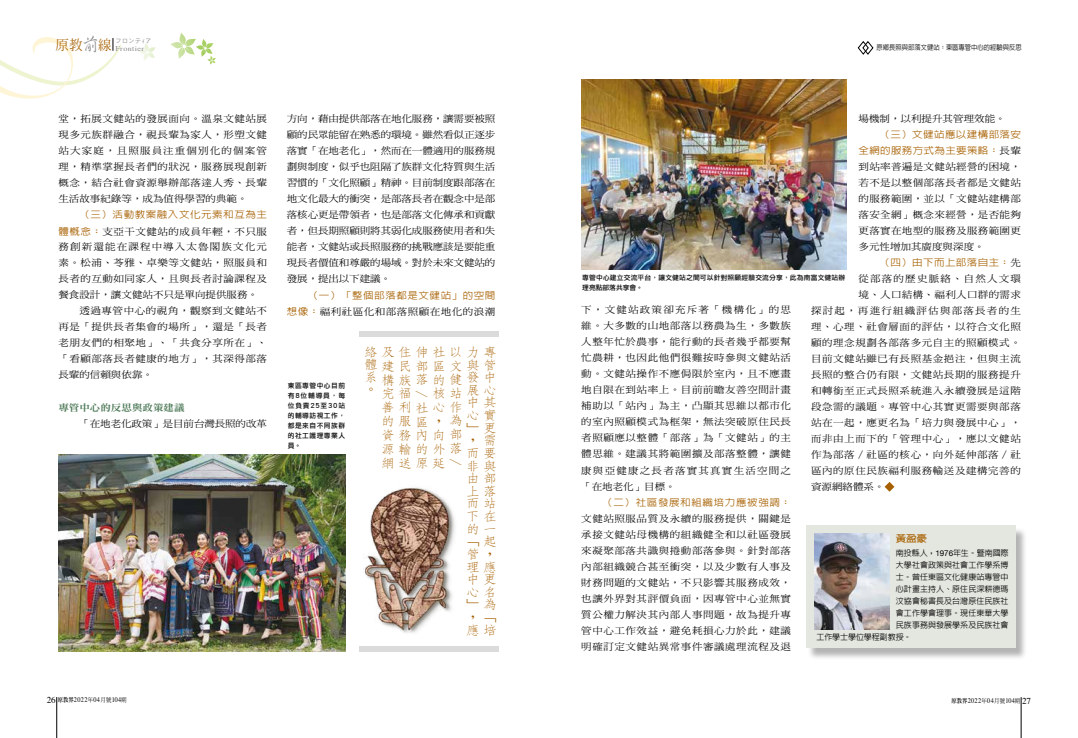
<style>
.page{position:relative;width:1078px;height:738px;background:#fff}
.page>*{position:absolute;margin:0;border:0;box-sizing:border-box;transform-origin:0 0}
.t1{font:300 12.6px/12.6px "AR Fang Song B5 HK";color:#a76000;scale:1.11 1}
.t2{font:9.4px/16px "DF Ming Std W5";letter-spacing:.055em;color:#000;text-align:justify;scale:1.11 1}
.t3{font:500 9.4px "AR Hei B5";letter-spacing:.055em;color:#a76000;scale:1.11 1}
.t4{font:9.4px "DF Ming Std W5";color:#000;scale:1.11 1}
.t5{font:9.4px "DF Ming Std W5";letter-spacing:.11em;color:#000;scale:1.11 1}
.t6{font:500 9.4px/16px "AR Hei B5";letter-spacing:.03em;color:#a76000;text-align:right;scale:1.11 1}
.t7{font:9.4px "DF Ming Std W5";letter-spacing:.115em;color:#000;scale:1.11 1}
.t8{font:9.4px "DF Ming Std W5";letter-spacing:-.01em;color:#000;scale:1.11 1}
.t9{font:9.4px "DF Ming Std W5";letter-spacing:.03em;color:#000;scale:1.11 1}
.t10{font:9.4px "DF Ming Std W9";color:#4e7a58;scale:1.11 1}
.t11{font:700 9.4px "AR Hei B5";color:#a76000;scale:1.11 1}
.t12{font:500 8px "AR Hei B5";letter-spacing:.005em;color:#000}
.t13{font:7.2px "Times";letter-spacing:.05em;color:#898989;scale:1.11 1}
.t14{font:7px "Times";letter-spacing:.05em;color:#000;scale:.9 1}
.t15{font:500 7px "AR Hei B5";color:#000;scale:.9 1}
.t16{font:6.8px/10px "Li Hei Pro";letter-spacing:.045em;color:#000;text-align:justify}
.t17{font:6.8px/10px "Li Hei Pro";letter-spacing:.025em;color:#000}
.t18{font:6px "Heisei Kaku Go Std W3";color:#898989}
.s1{font-family:"AR Xing Shu B5";font-weight:500;font-size:18.5px}
.s2{font-family:"AR Hei B5";font-weight:500;color:#a76000}
.s3{font-family:"DF Ming Std W5";font-weight:400;color:#000}
.s4{font-family:"Helvetica Neue";font-weight:400}
.s5{font-size:9px}
.s6{font-family:"AR Ming B5";font-weight:800;font-size:6px}
.s7{font-family:"DF Ming Std W5";font-size:6px}
</style>
<div class="page">
<svg style="left:170px;top:33px;width:46px;height:32px"></svg>
<svg style="left:139px;top:43px;width:16px;height:18px"></svg>
<hr style="left:57px;top:696px;width:1px;height:41px;background:#000">
<hr style="left:1020px;top:696px;width:1px;height:41px;background:#000">
<svg style="left:0;top:37px;width:122px;height:62px"></svg>
<svg style="left:884px;top:482px;width:10px;height:9px"></svg>
<div style="left:359px;top:645px;width:139px;height:6px;background:#dbdbdb"></div>
<div style="left:359px;top:330px;width:139px;height:6px;background:#dbdbdb"></div>
<img style="left:364px;top:487px;width:91px;height:146px">
<svg style="left:857px;top:41px;width:16px;height:14px"></svg>
<div style="left:807px;top:526px;width:220px;height:134px;background:#000;opacity:.3"></div>
<div style="left:805px;top:525px;width:209px;height:122px;background:#e4e7e0"></div>
<img style="left:814px;top:533px;width:75px;height:96px">
<img style="left:58px;top:454px;width:287px;height:197px">
<img style="left:581px;top:80px;width:265px;height:189px">
<p class="t13" style="left:56px;top:42px;width:81px"><sup>原教</sup><span class="s1">前</span><sup>線</sup> Frontier</p>
<p class="t18" style="left:115px;top:36px;width:38px">フロンテ<sub>ｲ</sub>ア</p>
<p class="t2" style="left:58px;top:110px;width:189px">堂，拓展文健站的發展面向。溫泉文健站展現多元族群融合，視長輩為家人，形塑文健站大家庭，且照服員注重個別化的個案管理，精準掌握長者們的狀況，服務展現創新概念，結合社會資源舉辦部落達人秀、長輩生活故事紀錄等，成為值得學習的典範。</p>
<p class="t3" style="left:79px;top:210px;width:170px">（三）活動教案融入文化元素和互為主</p>
<p class="t2" style="left:58px;top:223px;width:189px"><span class="s2">體概念：</span>支亞干文健站的成員年輕，不只服</p>
<p class="t5" style="left:58px;top:242px;width:189px">務創新還能在課程中導入太魯閣族文化元</p>
<p class="t2" style="left:58px;top:254px;width:189px">素。松浦、苓雅、卓樂等文健站，照服員和</p>
<p class="t2" style="left:58px;top:270px;width:189px">長者的互動如同家人，且與長者討論課程及</p>
<p class="t4" style="left:58px;top:290px;width:181px">餐食設計，讓文健站不只是單向提供服務。</p>
<p class="t2" style="left:79px;top:302px;width:170px">透過專管中心的視角，觀察到文健站不</p>
<p class="t2" style="left:58px;top:318px;width:189px">再是「提供長者集會的場所」，還是「長者</p>
<p class="t2" style="left:58px;top:334px;width:189px">老朋友們的相聚地」、「共食分享所在」、</p>
<p class="t2" style="left:58px;top:350px;width:189px">「看顧部落長者健康的地方」，其深得部落</p>
<p class="t4" style="left:58px;top:370px;width:87px">長輩的信賴與依靠。</p>
<p class="t10" style="left:58px;top:402px;width:115px">專管中心的反思與政策建議</p>
<p class="t8" style="left:79px;top:418px;width:170px">「在地老化政策」是目前台灣長照的改革</p>
<p class="t2" style="left:287px;top:110px;width:189px">方向，藉由提供部落在地化服務，讓需要被照顧的民眾能留在熟悉的環境。雖然看似正逐步落實「在地老化」，然而在一體適用的服務規劃與制度，似乎也阻隔了族群文化特質與生活習慣的「文化照顧」精神。目前制度跟部落在地文化最大的衝突，是部落長者在觀念中是部落核心更是帶領者，也是部落文化傳承和貢獻者，但長期照顧則將其弱化成服務使用者和失能者，文健站或長照服務的挑戰應該是要能重現長者價值和尊嚴的場域。對於未來文健站的發展，提出以下建議。</p>
<p class="t3" style="left:308px;top:290px;width:170px">（一）「整個部落都是文健站」的空間</p>
<p class="t2" style="left:287px;top:303px;width:189px"><span class="s2">想像：</span>福利社區化和部落照顧在地化的浪潮</p>
<h1 class="t1" style="left:364px;top:345px;width:104px">絡及住伸社以力</h1>
<h1 class="t1" style="left:364px;top:359px;width:120px">體建民部區文與管</h1>
<h1 class="t1" style="left:381px;top:373px;width:74px">構族落的健</h1>
<h1 class="t1" style="left:432px;top:387px;width:28px">核站</h1>
<h1 class="t1" style="left:449px;top:413px;width:13px;line-height:13.6px">為部</h1>
<h1 class="t1" style="left:381px;top:442px;width:74px">源輸的外落</h1>
<h1 class="t1" style="left:483px;top:345px;width:13px">專</h1>
<h1 class="t1" style="left:483px;top:396px;width:13px">其</h1>
<h1 class="t1" style="left:483px;top:434px;width:12px">需</h1>
<h1 class="t1" style="left:364px;top:370px;width:12px">系。</h1>
<h1 class="t1" style="left:466px;top:371px;width:28px">發中展心中<br>心實」更，<br>而要非與由部上落而站下在的一「起管，理應中<br>心名」為，<br>應培</h1>
<p class="t16" style="left:288px;top:380px;width:59px">東區專管中心目前有8位輔導員，每位負責25至30站的輔導訪視工作，都是來自不同族群的社工護理專業人員。</p>
<h1 class="t1" style="left:381px;top:387px;width:28px">完福</h1>
<h1 class="t1" style="left:427px;top:386px;width:14px;rotate:90deg">∕</h1>
<h1 class="t1" style="left:381px;top:401px;width:74px">善利社心作</h1>
<h1 class="t1" style="left:381px;top:414px;width:58px;line-height:13.8px">的服區，資務內向</h1>
<h1 class="t1" style="left:381px;top:456px;width:59px">網送原延</h1>
<h1 class="t1" style="left:461px;top:455px;width:14px;rotate:90deg">∕</h1>
<h1 class="t1" style="left:483px;top:572px;width:13px">更</h1>
<h1 class="t1" style="left:483px;top:610px;width:13px">「</h1>
<p class="t15" style="left:876px;top:44px;width:163px">原鄉長照與部落文健站：東區專管中心的經驗與反思</p>
<p class="t4" style="left:858px;top:113px;width:134px">場機制，以利提升其管理效能。</p>
<p class="t6" style="left:858px;top:126px;width:148px">（三）文健站應以建構部落安<br>全網的服務方式為主要策略：<span class="s3">長輩</span></p>
<p class="t2" style="left:858px;top:158px;width:148px">到站率普遍是文健站經營的困境，若不是以整個部落長者都是文健站的服務範圍，並以「文健站建構部落安全網」概念來經營，是否能夠更落實在地型的服務及服務範圍更多元性增加其廣度與深度。</p>
<p class="t3" style="left:879px;top:258px;width:129px">（四）由下而上部落自主：<span class="s3">先</span></p>
<p class="t5" style="left:858px;top:273px;width:148px">從部落的歷史脈絡、自然人文環</p>
<p class="t9" style="left:858px;top:289px;width:148px">境、人口結構、福利人口群的需求</p>
<p class="t7" style="left:810px;top:305px;width:190px">探討起，再進行組織評估與部落長者的生</p>
<p class="t2" style="left:810px;top:318px;width:190px">理、心理、社會層面的評估，以符合文化照</p>
<p class="t2" style="left:810px;top:334px;width:190px">顧的理念規劃各部落多元自主的照顧模式。</p>
<p class="t2" style="left:810px;top:350px;width:190px">目前文健站雖已有長照基金挹注，但與主流</p>
<p class="t2" style="left:810px;top:366px;width:190px">長照的整合仍有限，文健站長期的服務提升</p>
<p class="t2" style="left:810px;top:382px;width:190px">和轉銜至正式長照系統進入永續發展是這階</p>
<p class="t2" style="left:810px;top:398px;width:190px">段急需的議題。專管中心其實更需要與部落</p>
<p class="t2" style="left:810px;top:414px;width:190px">站在一起，應更名為「培力與發展中心」，</p>
<p class="t2" style="left:810px;top:430px;width:190px">而非由上而下的「管理中心」，應以文健站</p>
<p class="t2" style="left:810px;top:446px;width:190px">作為部落／社區的核心，向外延伸部落／社</p>
<p class="t2" style="left:810px;top:462px;width:190px">區內的原住民族福利服務輸送及建構完善的</p>
<p class="t2" style="left:810px;top:478px;width:68px">資源網絡體系。</p>
<p class="t17" style="left:582px;top:273px;width:264px">專管中心建立交流平台，讓文健站之間可以針對照顧經驗交流分享，此為南富文健站辦理亮點部落共享會。</p>
<p class="t2" style="left:581px;top:301px;width:190px">下，文健站政策卻充斥著「機構化」的思維。大多數的山地部落以務農為生，多數族人整年忙於農事，能行動的長者幾乎都要幫忙農耕，也因此他們很難按時參與文健站活動。文健站操作不應侷限於室內，且不應畫地自限在到站率上。目前前瞻友善空間計畫補助以「站內」為主，凸顯其思維以都市化的室內照顧模式為框架，無法突破原住民長者照顧應以整體「部落」為「文健站」的主體思維。建議其將範圍擴及部落整體，讓健康與亞健康之長者落實其真實生活空間之「在地老化」目標。</p>
<p class="t3" style="left:602px;top:497px;width:172px">（二）社區發展和組織培力應被強調：</p>
<p class="t2" style="left:581px;top:509px;width:190px">文健站照服品質及永續的服務提供，關鍵是承接文健站母機構的組織健全和以社區發展來凝聚部落共識與捲動部落參與。針對部落內部組織競合甚至衝突，以及少數有人事及財務問題的文健站，不只影響其服務成效，也讓外界對其評價負面，因專管中心並無實質公權力解決其內部人事問題，故為提升專管中心工作效益，避免耗損心力於此，建議明確訂定文健站異常事件審議處理流程及退</p>
<p class="t11" style="left:895px;top:533px;width:29px">黃盈豪</p>
<p class="t12" style="left:895px;top:549px;width:114px">南投縣人，<span class="s4">1976</span>年生。暨南國際</p>
<p class="t12" style="left:895px;top:561px;width:114px">大學社會政策與社會工作學系博</p>
<p class="t12" style="left:895px;top:573px;width:114px">士。曾任東區文化健康站專管中</p>
<p class="t12" style="left:895px;top:585px;width:114px">心計畫主持人、原住民深耕德瑪</p>
<p class="t12" style="left:895px;top:597px;width:114px">汶協會秘書長及台灣原住民族社</p>
<p class="t12" style="left:895px;top:609px;width:114px">會工作學會理事。現任東華大學</p>
<p class="t12" style="left:895px;top:621px;width:114px">民族事務與發展學系及民族社會</p>
<p class="t12" style="left:816px;top:633px;width:97px">工作學士學位學程副教授。</p>
<p class="t14" style="left:47px;top:693px;width:90px"><span class="s5">26</span> <span class="s6">原教界</span>2022<span class="s7">年</span>04<span class="s7">月號</span>104<span class="s7">期</span></p>
<p class="t14" style="left:951px;top:693px;width:90px"><span class="s6">原教界</span>2022<span class="s7">年</span>04<span class="s7">月號</span>104<span class="s7">期</span> <span class="s5">27</span></p>
</div>
